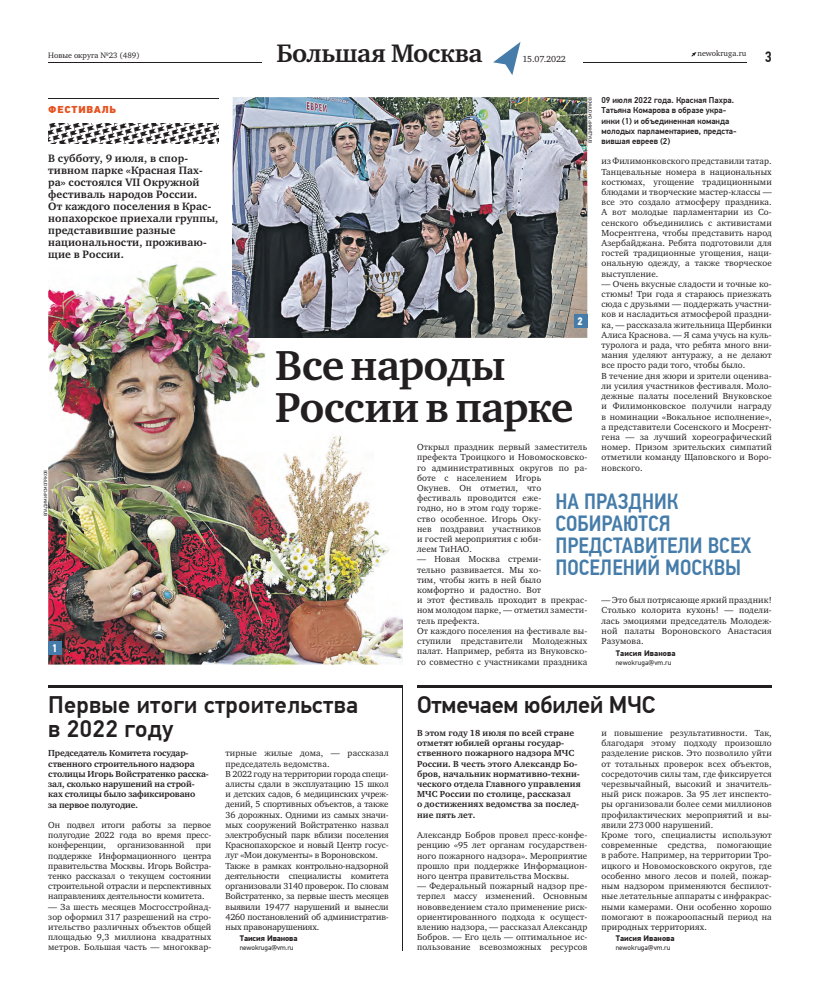
<style>
.page{position:relative;width:820px;height:993px;background:#fff}
.page>*{position:absolute;margin:0;border:0;box-sizing:border-box;transform-origin:0 0}
.t1{font:700 43px/42px "Charter ITC";letter-spacing:-.015em;color:#231f20}
.t2{font:700 26px "Charter ITC";letter-spacing:-.02em;color:#231f20}
.t3{font:500 24px/24px "PF Din Text Pro";letter-spacing:.01em;color:#231f20}
.t4{font:500 24px "PF Din Text Pro";letter-spacing:-.01em;color:#231f20}
.t5{font:500 22px/22px "PF Din Text Cond Pro";color:#457ca9}
.t6{font:500 15px "PF Din Text Cond Pro";color:#231f20}
.t7{font:700 11px/12px "Charter ITC";letter-spacing:.01em;color:#231f20}
.t8{font:700 11px "PF Din Text Cond Pro";color:#fff}
.t9{font:900 10px "PF Din Text Pro";letter-spacing:.07em;color:#e65120}
.t10{font:9px/10.2px "Charter ITC";letter-spacing:.01em;color:#231f20;text-align:justify}
.t11{font:9px/10.2px "Charter ITC";letter-spacing:-.01em;color:#231f20}
.t12{font:700 9px/10.2px "Charter ITC";letter-spacing:.01em;color:#231f20}
.t13{font:700 9px/10.2px "Charter ITC";letter-spacing:-.01em;color:#231f20}
.t14{font:500 8.5px/10.2px "PF Din Text Pro";color:#231f20}
.t15{font:700 8px "PF Din Text Pro";color:#231f20}
.t16{font:8px "Charter ITC";color:#231f20}
.t17{font:7px "PF Din Text Pro";color:#231f20}
.t18{font:4.5px "PF Din Text Pro";color:#231f20}
</style>
<div class="page">
<svg style="left:691px;top:52px;width:5px;height:5px"></svg>
<hr style="left:48px;top:62px;width:698px;height:1px;background:#231f20">
<div style="left:262px;top:43px;width:320px;height:20px;background:#fff"></div>
<svg style="left:493px;top:42px;width:27px;height:33px"></svg>
<img style="left:232px;top:97px;width:355px;height:241px">
<svg style="left:48px;top:123px;width:171px;height:21px"></svg>
<hr style="left:48px;top:99px;width:170px;height:1px;background:#231f20">
<hr style="left:402px;top:684px;width:1px;height:266px;background:#231f20">
<hr style="left:48px;top:684px;width:355px;height:2px;background:#231f20">
<hr style="left:417px;top:684px;width:354px;height:2px;background:#231f20">
<img style="left:48px;top:264px;width:355px;height:400px">
<img style="left:232px;top:205px;width:171px;height:133px">
<div style="left:574px;top:314px;width:13px;height:13px;background:#457ca9"></div>
<div style="left:48px;top:641px;width:13px;height:13px;background:#457ca9"></div>
<p class="t16" style="left:48px;top:50px;width:93px">Новые округа №23 (489)</p>
<p class="t9" style="left:48px;top:106px;width:69px">ФЕСТИВАЛЬ</p>
<p class="t7" style="left:48px;top:152px;width:156px">В субботу, 9 июля, в спор&shy;тивном парке «Красная Пах&shy;ра» состоялся VII Окружной фес тиваль народов России.</p>
<p class="t7" style="left:48px;top:200px;width:172px">От каждого поселения в Крас&shy;нопахорское приехали группы, представившие разные национальности, проживаю&shy;щие в России.</p>
<p class="t18" style="left:44px;top:516px;width:48px;rotate:-90deg">ВЛАДИМИР СМОЛЯКОВ</p>
<p class="t8" style="left:52px;top:643px;width:7px">1</p>
<h2 class="t2" style="left:276px;top:37px;width:207px">Большая Москва</h2>
<p class="t16" style="left:697px;top:48px;width:51px">newokruga.ru</p>
<p class="t10" style="left:522px;top:54px;width:45px">15.07.2022</p>
<p class="t18" style="left:588px;top:143px;width:48px;rotate:-90deg">ВЛАДИМИР СМОЛЯКОВ</p>
<p class="t14" style="left:601px;top:96px;width:136px">09 июля 2022 года. Красная Пахра.<br>Татьяна Комарова в образе укра&shy;инки (1) и объединенная команда молодых парламентариев, предста&shy;вившая евреев (2)</p>
<h3 class="t6" style="left:764px;top:51px;width:8px">3</h3>
<p class="t10" style="left:601px;top:156px;width:172px">из Филимонковского представили татар.<br>Танцевальные номера в национальных костюмах, угощение традиционными блюдами и творческие мастер-классы — все это создало атмосферу праздника.<br>А вот молодые парламентарии из Со&shy;сенского объединились с активистами Мосрентгена, чтобы представить народ Азербайджана. Ребята подготовили для гостей традиционные угощения, наци&shy;ональную одежду, а также творческое выступление.</p>
<p class="t10" style="left:601px;top:278px;width:172px;text-align:left">— Очень вкусные сладости и точные ко&shy;стюмы! Три года я стараюсь приезжать сюда с друзьями — поддержать участни&shy;ков и насладиться атмосферой праздни&shy;ка, — рассказала жительница Щербинки Алиса Краснова. — Я сама учусь на куль&shy;туролога и рада, что ребята много вни&shy;мания уделяют антуражу, а не делают все просто ради того, чтобы было.<br>В течение дня жюри и зрители оценива&shy;ли усилия участников фестиваля. Моло&shy;дежные палаты поселений Внуковское и Филимонковское получили награду в номинации «Вокальное исполнение», а представители Сосенского и Мосрент&shy;гена — за лучший хореографический номер. Призом зрительских симпатий отметили команду Щаповского и Воро&shy;новского.</p>
<p class="t8" style="left:577px;top:317px;width:7px">2</p>
<h1 class="t1" style="left:275px;top:344px;width:299px">Все народы<br>России в парке</h1>
<p class="t10" style="left:417px;top:442px;width:172px;text-align:left">Открыл праздник первый заместитель префекта Троицкого и Новомосковско&shy;го административных округов по ра&shy;боте с населением Игорь<br>Окунев. Он отметил, что фестиваль проводится еже-<br>годно, но в этом году торже-<br>ство особенное. Игорь Оку-<br>нев поздравил участников<br>и гостей мероприятия с юби-<br>леем ТиНАО.</p>
<p class="t10" style="left:417px;top:554px;width:172px;text-align:left">— Новая Москва стреми-<br>тельно развивается. Мы хо-<br>тим, чтобы жить в ней было комфортно и радостно. Вот<br>и этот фестиваль проходит в прекрас&shy;ном молодом парке, — отметил замести&shy;тель префекта.<br>От каждого поселения на фестивале вы&shy;ступили представители Молодежных палат. Например, ребята из Внуковско&shy;го совместно с участниками праздника</p>
<h3 class="t5" style="left:555px;top:492px;width:197px">НА ПРАЗДНИК<br>СОБИРАЮТСЯ<br>ПРЕДСТАВИТЕЛИ ВСЕХ<br>ПОСЕЛЕНИЙ МОСКВЫ</h3>
<p class="t10" style="left:601px;top:595px;width:172px">— Это был потрясающе яркий праздник!<br>Столько колорита кухонь! — подели&shy;лась эмоциями председатель Молодеж&shy;ной палаты Вороновского Анастасия Разумова.</p>
<p class="t15" style="left:615px;top:649px;width:61px">Таисия Иванова</p>
<p class="t17" style="left:615px;top:659px;width:57px">newokruga@vm.ru</p>
<h3 class="t3" style="left:48px;top:695px;width:311px">Первые итоги строительства в 2022 году</h3>
<h3 class="t4" style="left:417px;top:695px;width:240px">Отмечаем юбилей МЧС</h3>
<p class="t13" style="left:48px;top:748px;width:162px">Председатель Комитета государ&shy;ственного строительного надзора столицы Игорь Войстратенко расска&shy;зал, сколько нарушений на строй&shy;ках столицы было зафиксировано<br>за первое полугодие.</p>
<p class="t10" style="left:48px;top:819px;width:164px">Он подвел итоги работы за первое полугодие 2022 года во время пресс&shy;конференции,</p>
<p class="t12" style="left:417px;top:727px;width:165px">В этом году 18 июля по всей стране отметят юбилей органы государ&shy;ственного пожарного надзора МЧС<br>России. В честь этого Александр Бо&shy;бров, начальник нормативно-техни&shy;ческого отдела Главного управления<br>МЧС России по столице, рассказал<br>о достижениях ведомства за послед&shy;ние пять лет.</p>
<p class="t10" style="left:417px;top:829px;width:172px">Александр Бобров провел пресс-конфе&shy;ренцию «95 лет органам государствен&shy;ного пожарного надзора». Мероприятие прошло при поддержке Информацион&shy;ного центра правительства Москвы.</p>
<p class="t10" style="left:417px;top:880px;width:172px">— Федеральный пожарный надзор пре&shy;терпел массу изменений. Основным нововведением стало применение риск&shy;ориентированного подхода к осущест&shy;влению надзора, — рассказал Александр Бобров. — Его цель — оптимальное ис&shy;пользование всевозможных ресурсов</p>
<p class="t10" style="left:601px;top:727px;width:172px;text-align:left">и повышение результативности. Так, благодаря этому подходу произошло разделение рисков. Это позволило уйти от тотальных проверок всех объектов, сосредоточив силы там, где фиксируется черезвычайный, высокий и значитель&shy;ный риск пожаров. За 95 лет инспекто&shy;ры организовали более семи миллионов профилактических мероприятий и вы&shy;явили 273 000 нару шений.<br>Кроме того, специалисты используют современные средства, помогающие в работе. Например, на территории Тро&shy;ицкого и Новомосковского округов, где особенно много лесов и полей, пожар&shy;ным надзором применяются беспилот&shy;ные летательные аппараты с инфракрас&shy;ными камерами. Они особенно хорошо помогают в пожароопасный период на природных территориях.</p>
<p class="t15" style="left:615px;top:935px;width:60px">Таисия Иванова</p>
<p class="t17" style="left:615px;top:944px;width:56px">newokruga@vm.ru</p>
<p class="t11" style="left:225px;top:748px;width:164px">тирные жилые дома, — рассказал председатель ведомства.<br>В 2022 году на территории города специ&shy;алисты сдали в эксплуатацию 15 школ и детских садов, 6 медицинских учреж&shy;дений, 5 спортивных объектов, а также 36 дорожных. Одними из самых значи&shy;мых сооружений Войстратенко назвал электробусный парк вблизи поселения Краснопахорское и новый Центр госус&shy;луг «Мои документы» в Вороновском.<br>Также в рамках контрольно-надзорной деятельности специалисты комитета организовали 3140 проверок. По словам Войстратенко, за первые шесть месяцев выявили 19 477 нарушений и вынесли 4260 постановлений об административ&shy;ных правонарушениях.</p>
<p class="t15" style="left:240px;top:935px;width:59px">Таисия Иванова</p>
<p class="t17" style="left:240px;top:944px;width:55px">newokruga@vm.ru</p>
<p class="t11" style="left:117px;top:839px;width:69px">организованной</p>
<p class="t10" style="left:48px;top:839px;width:164px;text-indent:148px">при поддержке Информационного центра правительства Москвы. Игорь Войстра&shy;тенко рассказал о текущем состоянии строительной отрасли и перспективных направлениях деятельности комитета.</p>
<p class="t10" style="left:48px;top:901px;width:164px">— За шесть месяцев Мосгосстройнад&shy;зор оформил 317 разрешений на стро&shy;ительство различных объектов общей площадью 9,3 миллиона квадратных метров. Большая часть — многоквар-</p>
</div>
